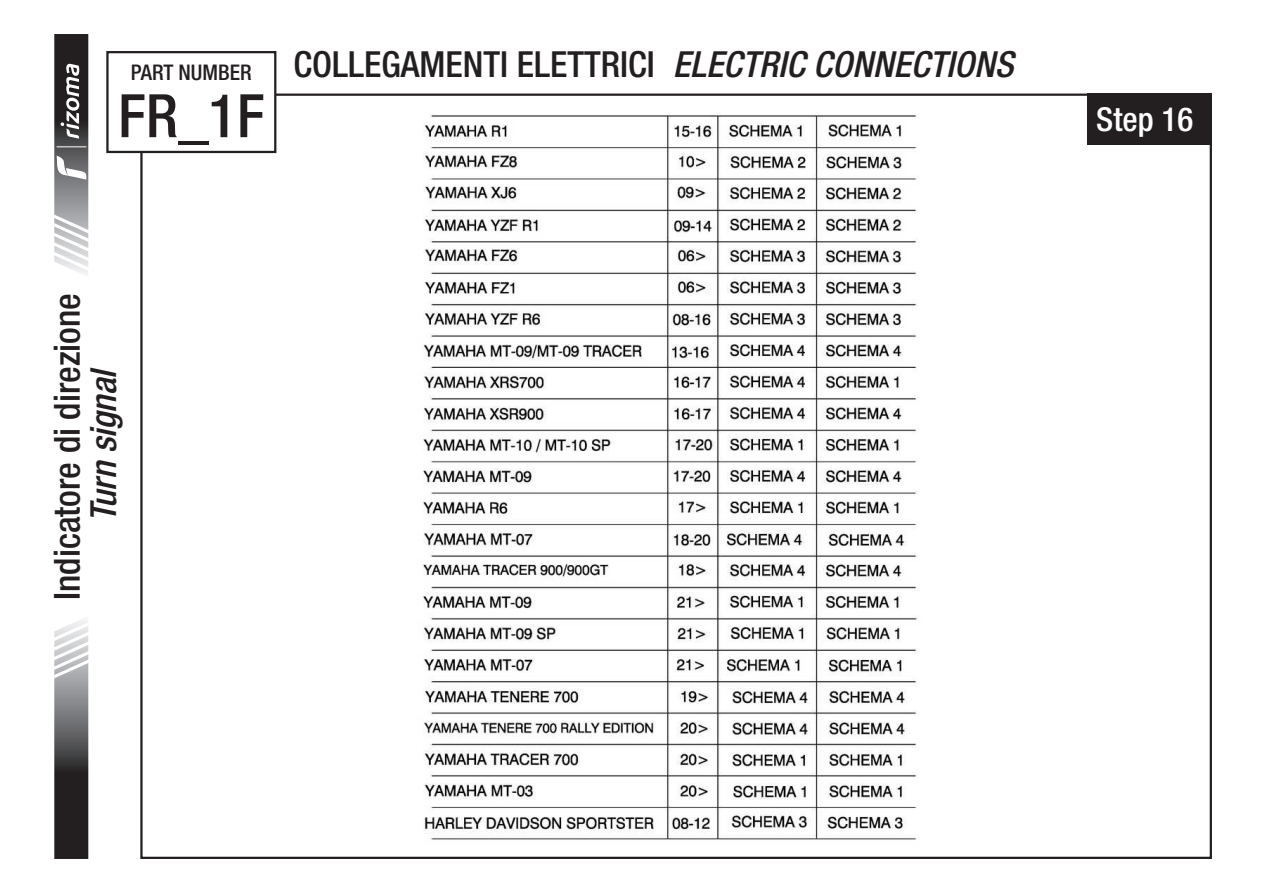
<style>
.page{position:relative;width:1263px;height:893px;background:#fff}
.page>*{position:absolute;margin:0;border:0;box-sizing:border-box;transform-origin:0 0}
.t1{font:500 condensed 60px "Helvetica Neue LT Std";color:#231f20}
.t2{font:500 condensed 36px "Helvetica Neue LT Std";color:#231f20}
.t3{font:italic 500 condensed 36px "Helvetica Neue LT Std";color:#231f20}
.t4{font:500 condensed 33px "Helvetica Neue LT Std";color:#fff}
.t5{font:500 condensed 21.6px "Helvetica Neue LT Std";color:#231f20}
.s1{font-style:italic}
</style>
<div class="page">
<img style="left:423px;top:113px;width:495px;height:727px">
<div style="left:1088px;top:94px;width:124px;height:51px;background:#231f20"></div>
<svg style="left:54px;top:620px;width:35px;height:239px;background:#706f70"></svg>
<svg style="left:54px;top:34px;width:35px;height:240px"></svg>
<div style="left:106px;top:51px;width:170px;height:102px;border:2px solid #231f20"></div>
<p class="t5" style="left:131px;top:59px;width:122px">PART NUMBER</p>
<h1 class="t1" style="left:118px;top:80px;width:148px">FR_1F</h1>
<p class="t2" style="left:293px;top:42px;width:721px">COLLEGAMENTI ELETTRICI <span class="s1">ELECTRIC CONNECTIONS</span></p>
<p class="t2" style="left:46px;top:600px;width:308px;rotate:-90deg">Indicatore di direzione</p>
<p class="t3" style="left:82px;top:522px;width:157px;rotate:-90deg">Turn signal</p>
<p class="t4" style="left:1096px;top:99px;width:99px">Step 16</p>
</div>
